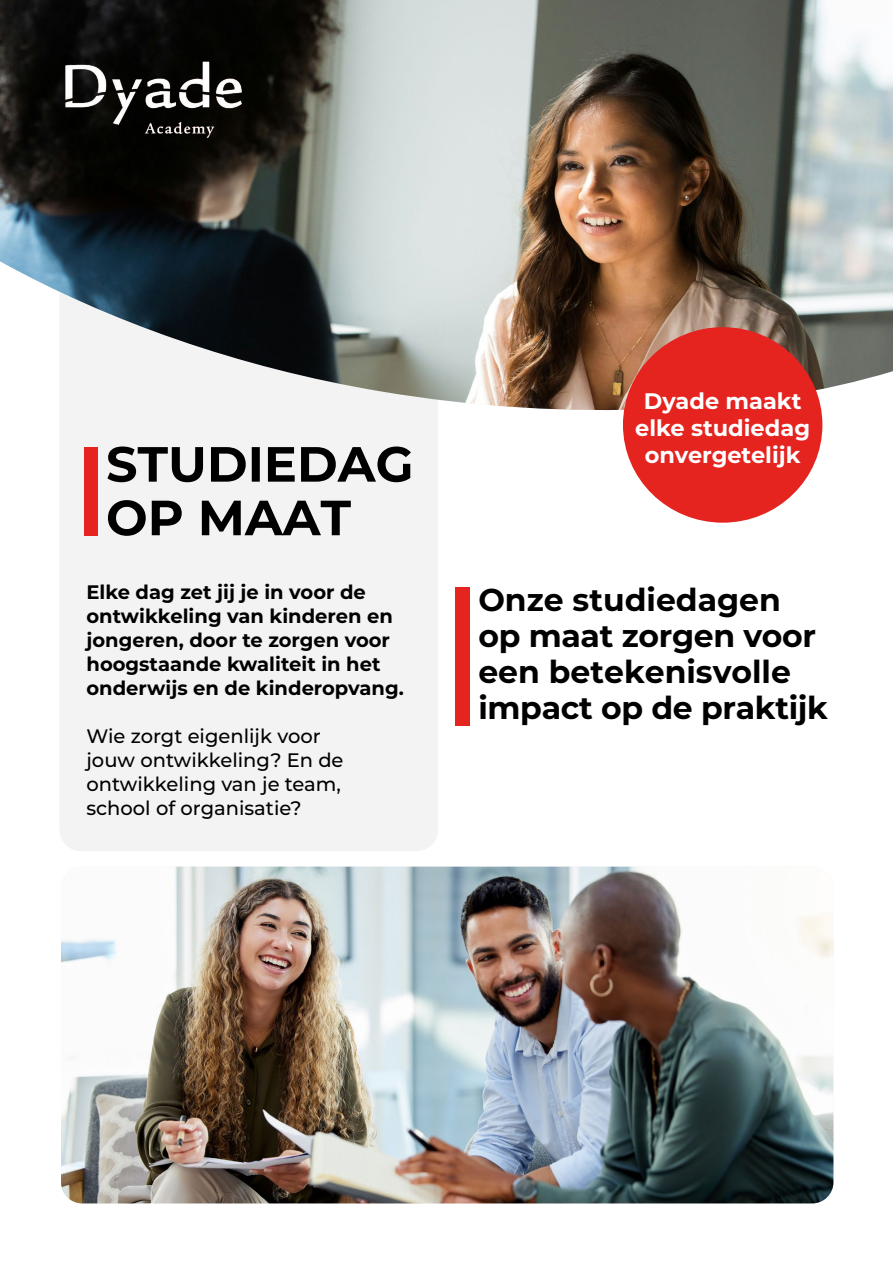
<style>
.page{position:relative;width:893px;height:1263px;background:#fff}
.page>*{position:absolute;margin:0;border:0;box-sizing:border-box;transform-origin:0 0}
.t1{font:100 31.5px/36px "Montserrat";color:#000}
.t2{font:700 22.5px/27px "Montserrat";color:#fff;text-align:center}
.t3{font:700 19.5px/24px "Montserrat";color:#000}
.t4{font:500 19.5px/24px "Montserrat";color:#000}
</style>
<div class="page">
<div style="left:60px;top:208px;width:378px;height:643px;background:#f3f3f4;border-radius:21px"></div>
<img style="left:0;top:0;width:893px;height:423px">
<img style="left:59px;top:60px;width:189px;height:80px">
<svg style="left:108px;top:500px;width:243px;height:36px"></svg>
<svg style="left:107px;top:446px;width:304px;height:36px"></svg>
<div style="left:455px;top:587px;width:14px;height:139px;background:#e5231f"></div>
<div style="left:85px;top:447px;width:13px;height:88px;background:#e5231f"></div>
<div style="left:623px;top:327px;width:199px;height:196px;background:#e5231f;border-radius:50%"></div>
<img style="left:61px;top:867px;width:772px;height:336px">
<p class="t3" style="left:86px;top:579px;width:319px">Elke dag zet jij je in voor de ontwikkeling van kinderen en jongeren, door te zorgen voor hoogstaande kwaliteit in het onderwijs en de kinderopvang.</p>
<p class="t4" style="left:86px;top:723px;width:259px">Wie zorgt eigenlijk voor jouw ontwikkeling? En de ontwikkeling van je team, school of organisatie?</p>
<p class="t2" style="left:635px;top:386px;width:176px">Dyade maakt elke studiedag onvergetelijk</p>
<h1 class="t1" style="left:478px;top:581px;width:351px">Onze studiedagen op maat zorgen voor een betekenisvolle impact op de praktijk</h1>
</div>
